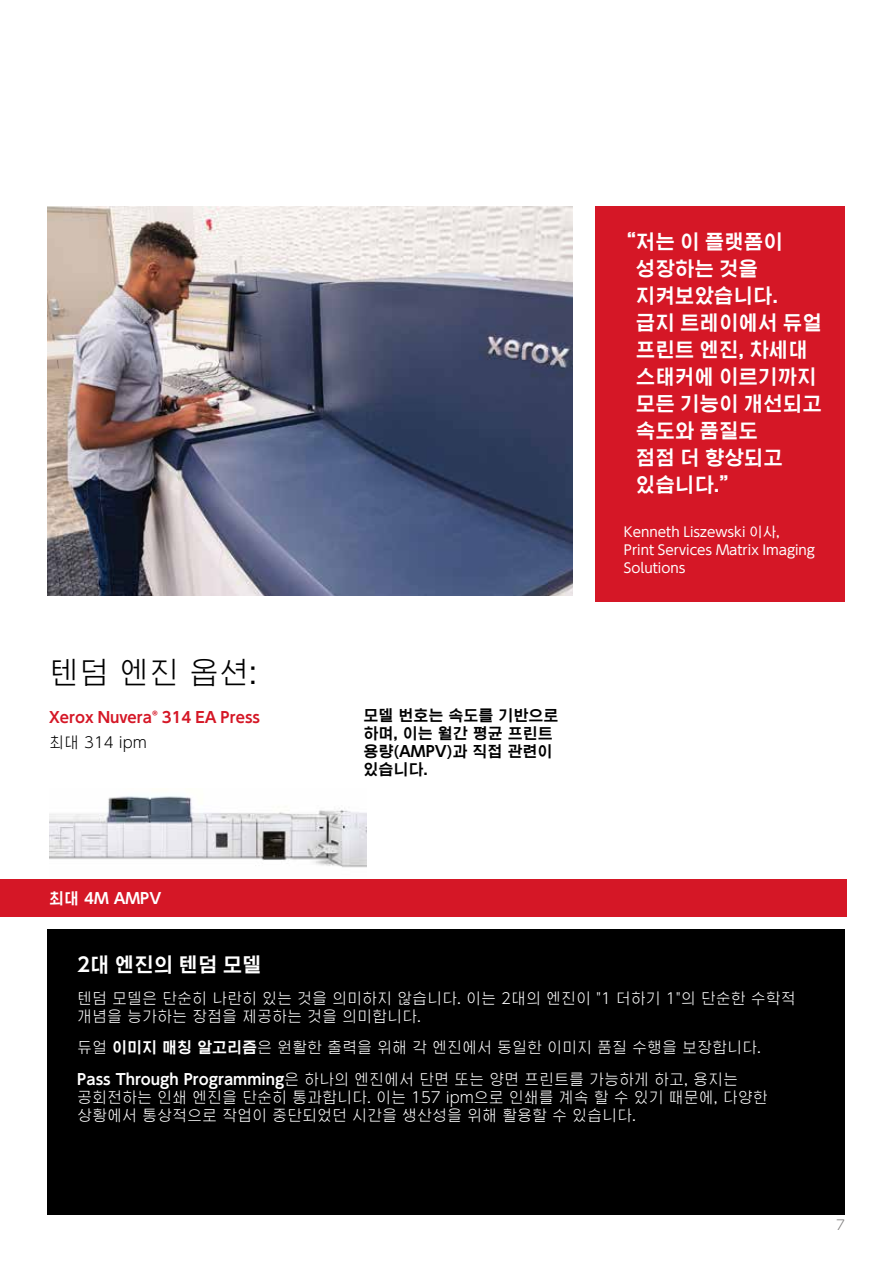
<style>
.page{position:relative;width:893px;height:1263px;background:#fff}
.page>*{position:absolute;margin:0;border:0;box-sizing:border-box;transform-origin:0 0}
.t1{font:300 30px "UD Shin Go Hang Koc";color:#000}
.t2{font:19.5px/27px "UD Shin Go Hang Koc De B";color:#fff}
.t3{font:300 15px/18px "UD Shin Go Hang Koc";color:#fff}
.t4{font:15px/18px "UD Shin Go Hang Koc De B";color:#000}
.t5{font:15px "UD Shin Go Hang Koc De B";color:#d51726}
.t6{font:300 15px "UD Shin Go Hang Koc";color:#000}
.t7{font:15px "UD Shin Go Hang Koc De B";color:#fff}
.t8{font:13.5px/18px "UD Shin Go Hang Koc";color:#fff}
.t9{font:300 13.5px "UD Shin Go Hang Koc";color:#7c7b7b}
.s1{font-family:"UD Shin Go Hang Koc De B";font-weight:400}
</style>
<div class="page">
<div style="left:48px;top:929px;width:797px;height:286px;background:#000"></div>
<img style="left:49px;top:796px;width:318px;height:72px">
<div style="left:595px;top:206px;width:250px;height:396px;background:#d51726"></div>
<img style="left:48px;top:206px;width:525px;height:390px">
<div style="left:0;top:880px;width:846px;height:37px;background:#d51726"></div>
<h1 class="t1" style="left:49px;top:652px;width:209px">텐덤 엔진 옵션:</h1>
<p class="t5" style="left:49px;top:707px;width:212px">Xerox Nuvera<sup>®</sup> 314 EA Press</p>
<p class="t6" style="left:49px;top:732px;width:99px">최대 314 ipm</p>
<p class="t4" style="left:363px;top:706px;width:196px">모델 번호는 속도를 기반으로 하며, 이는 월간 평균 프린트 용량(AMPV)과 직접 관련이 있습니다.</p>
<h2 class="t2" style="left:636px;top:228px;width:187px;text-indent:-20px">“저는 이 플랫폼이 성장하는 것을 지켜보았습니다. 급지 트레이에서 듀얼 프린트 엔진, 차세대 스태커에 이르기까지 모든 기능이 개선되고 속도와 품질도<br>점점 더 향상되고 있습니다.”</h2>
<p class="t8" style="left:624px;top:523px;width:193px">Kenneth Liszewski 이사,<br>Print Services Matrix Imaging<br>Solutions</p>
<p class="t7" style="left:49px;top:887px;width:114px">최대 4M AMPV</p>
<h2 class="t2" style="left:77px;top:951px;width:186px">2대 엔진의 텐덤 모델</h2>
<p class="t3" style="left:77px;top:989px;width:720px">텐덤 모델은 단순히 나란히 있는 것을 의미하지 않습니다. 이는 2대의 엔진이 "1 더하기 1"의 단순한 수학적 개념을 능가하는 장점을 제공하는 것을 의미합니다.</p>
<p class="t3" style="left:77px;top:1031px;width:685px;line-height:31.5px">듀얼 <span class="s1">이미지 매칭 알고리즘</span>은 원활한 출력을 위해 각 엔진에서 동일한 이미지 품질 수행을 보장합니다.<br><span class="s1">Pass Through Programming</span>은 하나의 엔진에서 단면 또는 양면 프린트를 가능하게 하고, 용지는</p>
<p class="t3" style="left:77px;top:1088px;width:692px">공회전하는 인쇄 엔진을 단순히 통과합니다. 이는 157 ipm으로 인쇄를 계속 할 수 있기 때문에, 다양한 상황에서 통상적으로 작업이 중단되었던 시간을 생산성을 위해 활용할 수 있습니다.</p>
<p class="t9" style="left:836px;top:1216px;width:10px">7</p>
</div>
